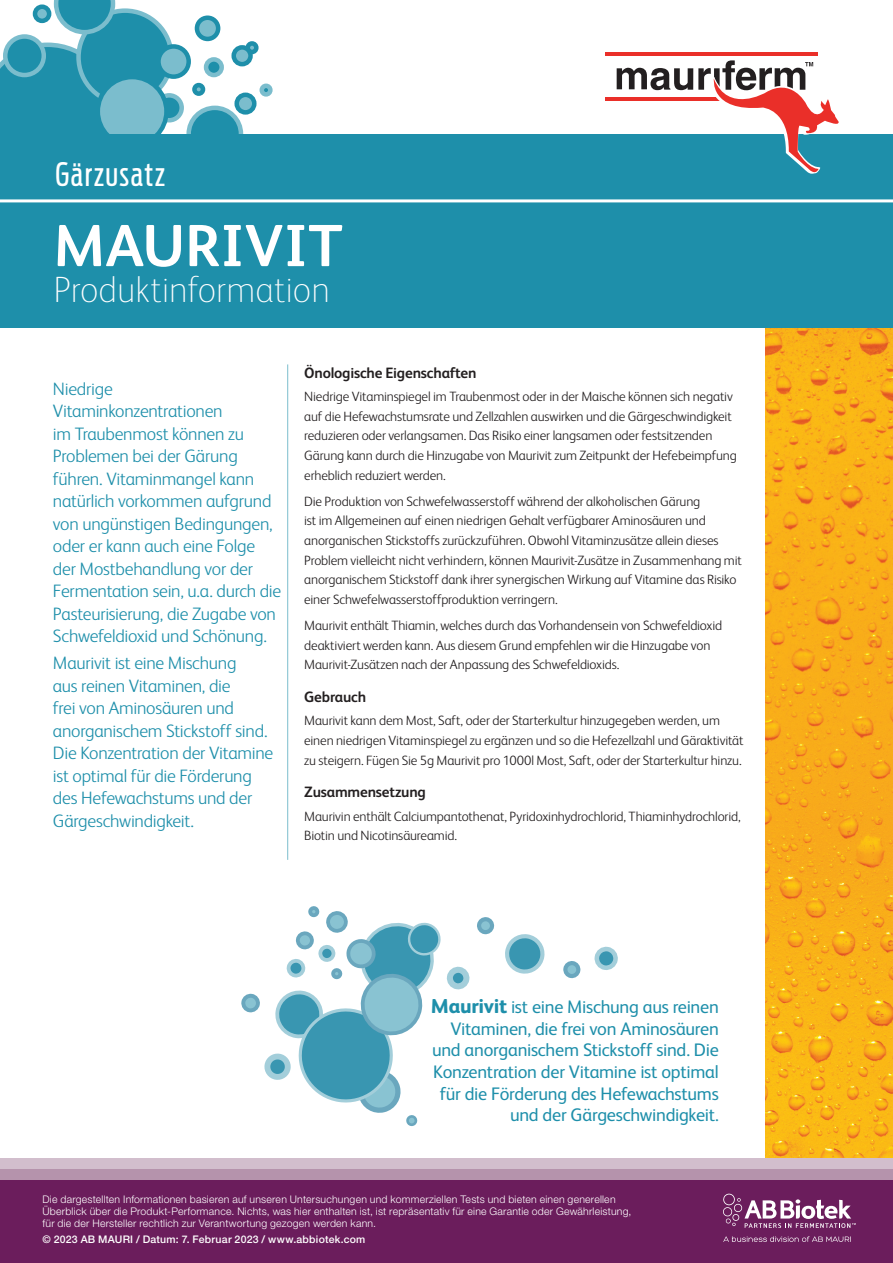
<style>
.page{position:relative;width:893px;height:1263px;background:#fff}
.page>*{position:absolute;margin:0;border:0;box-sizing:border-box;transform-origin:0 0}
.t1{font:700 59.55px "FS Albert";letter-spacing:.005em;color:#fff}
.t2{font:100 36.6px "FS Albert";color:#fff}
.t3{font:32.1px "Ford Antenna Extra Cond";letter-spacing:.045em;color:#fff}
.t4{font:18.15px/21.6px "FS Albert";letter-spacing:-.015em;color:#1e8faa;text-align:right}
.t5{font:300 18px/22.5px "FS Albert";letter-spacing:-.015em;color:#1e8faa}
.t6{font:700 15px "FS Albert";letter-spacing:-.015em;color:#231f20}
.t7{font:300 13.5px/19.6px "FS Albert";letter-spacing:-.01em;color:#231f20}
.t8{font:300 10.5px/12px "Helvetica Neue";letter-spacing:.02em;color:#fff}
.t9{font:500 10.5px "Helvetica Neue LT Pro";letter-spacing:.02em;color:#fff}
.s1{font-weight:800;font-size:20.1px}
</style>
<div class="page">
<img style="left:765px;top:327px;width:128px;height:831px">
<div style="left:0;top:1158px;width:893px;height:105px;background:#d2becd"></div>
<div style="left:0;top:1169px;width:893px;height:94px;background:#b593ac"></div>
<div style="left:0;top:1180px;width:893px;height:83px;background:#6b1d5c"></div>
<svg style="left:723px;top:1236px;width:128px;height:6px"></svg>
<svg style="left:723px;top:1194px;width:133px;height:34px"></svg>
<div style="left:189px;top:108px;width:52px;height:52px;background:#1e8faa;border-radius:50%"></div>
<div style="left:186px;top:106px;width:57px;height:56px;border:4px solid #7bbdcd;border-radius:50%"></div>
<div style="left:194px;top:85px;width:9px;height:9px;background:#7bbdcd;border-radius:50%"></div>
<div style="left:192px;top:83px;width:13px;height:13px;border:4px solid #1e8faa;border-radius:50%"></div>
<svg style="left:237px;top:95px;width:17px;height:17px"></svg>
<div style="left:234px;top:93px;width:23px;height:22px;border:4px solid #1e8faa;border-radius:50%"></div>
<svg style="left:248px;top:43px;width:8px;height:9px"></svg>
<div style="left:245px;top:41px;width:14px;height:13px;border:4px solid #1e8faa;border-radius:50%"></div>
<div style="left:262px;top:86px;width:8px;height:8px;background:#1e8faa;border-radius:50%"></div>
<div style="left:260px;top:84px;width:13px;height:13px;border:4px solid #7bbdcd;border-radius:50%"></div>
<svg style="left:157px;top:95px;width:25px;height:25px"></svg>
<div style="left:155px;top:93px;width:29px;height:29px;border:4px solid #7bbdcd;border-radius:50%"></div>
<div style="left:0;top:43px;width:106px;height:91px;background:#1e8faa"></div>
<div style="left:79px;top:11px;width:93px;height:93px;background:#1e8faa;border-radius:50%"></div>
<div style="left:76px;top:8px;width:98px;height:98px;border:4px solid #7bbdcd;border-radius:50%"></div>
<svg style="left:54px;top:0;width:61px;height:34px"></svg>
<div style="left:5px;top:37px;width:39px;height:38px;background:#1e8faa;border-radius:50%"></div>
<div style="left:3px;top:34px;width:43px;height:43px;border:4px solid #7bbdcd;border-radius:50%"></div>
<svg style="left:158px;top:46px;width:31px;height:31px"></svg>
<div style="left:156px;top:44px;width:35px;height:35px;border:4px solid #1e8faa;border-radius:50%"></div>
<svg style="left:35px;top:7px;width:14px;height:14px"></svg>
<div style="left:33px;top:4px;width:18px;height:19px;border:4px solid #1e8faa;border-radius:50%"></div>
<div style="left:197px;top:18px;width:21px;height:21px;background:#7bbdcd;border-radius:50%"></div>
<div style="left:195px;top:16px;width:25px;height:25px;border:4px solid #1e8faa;border-radius:50%"></div>
<svg style="left:234px;top:47px;width:17px;height:17px"></svg>
<div style="left:231px;top:45px;width:22px;height:21px;border:4px solid #1e8faa;border-radius:50%"></div>
<svg style="left:206px;top:59px;width:16px;height:16px"></svg>
<div style="left:204px;top:57px;width:20px;height:20px;border:4px solid #7bbdcd;border-radius:50%"></div>
<div style="left:98px;top:77px;width:68px;height:69px;background:#7bbdcd;border-radius:50%"></div>
<div style="left:96px;top:75px;width:73px;height:73px;border:4px solid #1e8faa;border-radius:50%"></div>
<div style="left:0;top:134px;width:893px;height:193px;background:#1e8faa"></div>
<hr style="left:605px;top:52px;width:212px;height:4px;background:#ea2f29">
<hr style="left:605px;top:97px;width:122px;height:3px;background:#ea2f29">
<svg style="left:617px;top:60px;width:222px;height:114px"></svg>
<div style="left:308px;top:906px;width:11px;height:11px;border:4px solid #6aa7be;border-radius:50%"></div>
<div style="left:407px;top:1116px;width:9px;height:9px;background:#89c3d2;border-radius:50%"></div>
<div style="left:406px;top:1115px;width:11px;height:11px;border:3px solid #6aa7be;border-radius:50%"></div>
<svg style="left:563px;top:961px;width:18px;height:18px"></svg>
<svg style="left:594px;top:946px;width:24px;height:24px"></svg>
<svg style="left:241px;top:908px;width:304px;height:204px"></svg>
<hr style="left:0;top:199px;width:893px;height:3px;background:#fff">
<hr style="left:287px;top:364px;width:1px;height:496px;background:#7bbdcd">
<h3 class="t3" style="left:55px;top:148px;width:111px">Gärzusatz</h3>
<h1 class="t1" style="left:53px;top:205px;width:291px">MAURIVIT</h1>
<h2 class="t2" style="left:53px;top:266px;width:278px">Produktinformation</h2>
<p class="t5" style="left:53px;top:376px;width:230px">Niedrige<br>Vitaminkonzentrationen<br>im Traubenmost können zu<br>Problemen bei der Gärung führen. Vitaminmangel kann natürlich vorkommen aufgrund von ungünstigen Bedingungen, oder er kann auch eine Folge der Mostbehandlung vor der<br>Fermentation sein, u.a. durch die<br>Pasteurisierung, die Zugabe von<br>Schwefeldioxid und Schönung.</p>
<h3 class="t5" style="left:53px;top:651px;width:222px">Maurivit ist eine Mischung<br>aus reinen Vitaminen, die<br>frei von Aminosäuren und anorganischem Stickstoff sind.<br>Die Konzentration der Vitamine ist optimal für die Förderung des Hefewachstums und der<br>Gärgeschwindigkeit.</h3>
<p class="t6" style="left:304px;top:362px;width:174px">Önologische Eigenschaften</p>
<p class="t7" style="left:304px;top:386px;width:434px">Niedrige Vitaminspiegel im Traubenmost oder in der Maische können sich negativ auf die Hefewachstumsrate und Zellzahlen auswirken und die Gärgeschwindigkeit reduzieren oder verlangsamen. Das Risiko einer langsamen oder festsitzenden Gärung kann durch die Hinzugabe von Maurivit zum Zeitpunkt der Hefebeimpfung erheblich reduziert werden.</p>
<p class="t7" style="left:304px;top:491px;width:439px">Die Produktion von Schwefelwasserstoff während der alkoholischen Gärung<br>ist im Allgemeinen auf einen niedrigen Gehalt verfügbarer Aminosäuren und anorganischen Stickstoffs zurückzuführen. Obwohl Vitaminzusätze allein dieses Problem vielleicht nicht verhindern, können Maurivit-Zusätze in Zusammenhang mit anorganischem Stickstoff dank ihrer synergischen Wirkung auf Vitamine das Risiko einer Schwefelwasserstoffproduktion verringern.</p>
<p class="t7" style="left:304px;top:615px;width:419px">Maurivit enthält Thiamin, welches durch das Vorhandensein von Schwefeldioxid deaktiviert werden kann. Aus diesem Grund empfehlen wir die Hinzugabe von<br>Maurivit-Zusätzen nach der Anpassung des Schwefeldioxids.</p>
<p class="t6" style="left:304px;top:686px;width:63px">Gebrauch</p>
<p class="t7" style="left:304px;top:710px;width:441px">Maurivit kann dem Most, Saft, oder der Starterkultur hinzugegeben werden, um einen niedrigen Vitaminspiegel zu ergänzen und so die Hefezellzahl und Gäraktivität zu steigern. Fügen Sie 5g Maurivit pro 1000l Most, Saft, oder der Starterkultur hinzu.</p>
<p class="t6" style="left:304px;top:782px;width:123px">Zusammensetzung</p>
<p class="t7" style="left:304px;top:805px;width:438px">Maurivin enthält Calciumpantothenat, Pyridoxinhydrochlorid, Thiaminhydrochlorid,<br>Biotin und Nicotinsäureamid.</p>
<h3 class="t4" style="left:431px;top:995px;width:289px"><span class="s1">Maurivit</span> ist eine Mischung aus reinen Vitaminen, die frei von Aminosäuren und anorganischem Stickstoff sind. Die Konzentration der Vitamine ist optimal für die Förderung des Hefewachstums und der Gärgeschwindigkeit.</h3>
<p class="t8" style="left:43px;top:1193px;width:590px">Die dargestellten Informationen basieren auf unseren Untersuchungen und kommerziellen Tests und bieten einen generellen<br>Überblick über die Produkt-Performance. Nichts, was hier enthalten ist, ist repräsentativ für eine Garantie oder Gewährleistung, für die der Hersteller rechtlich zur Verantwortung gezogen werden kann.</p>
<p class="t9" style="left:43px;top:1233px;width:324px">© 2023 AB MAURI / Datum: 7. Februar 2023 / www.abbiotek.com</p>
</div>
